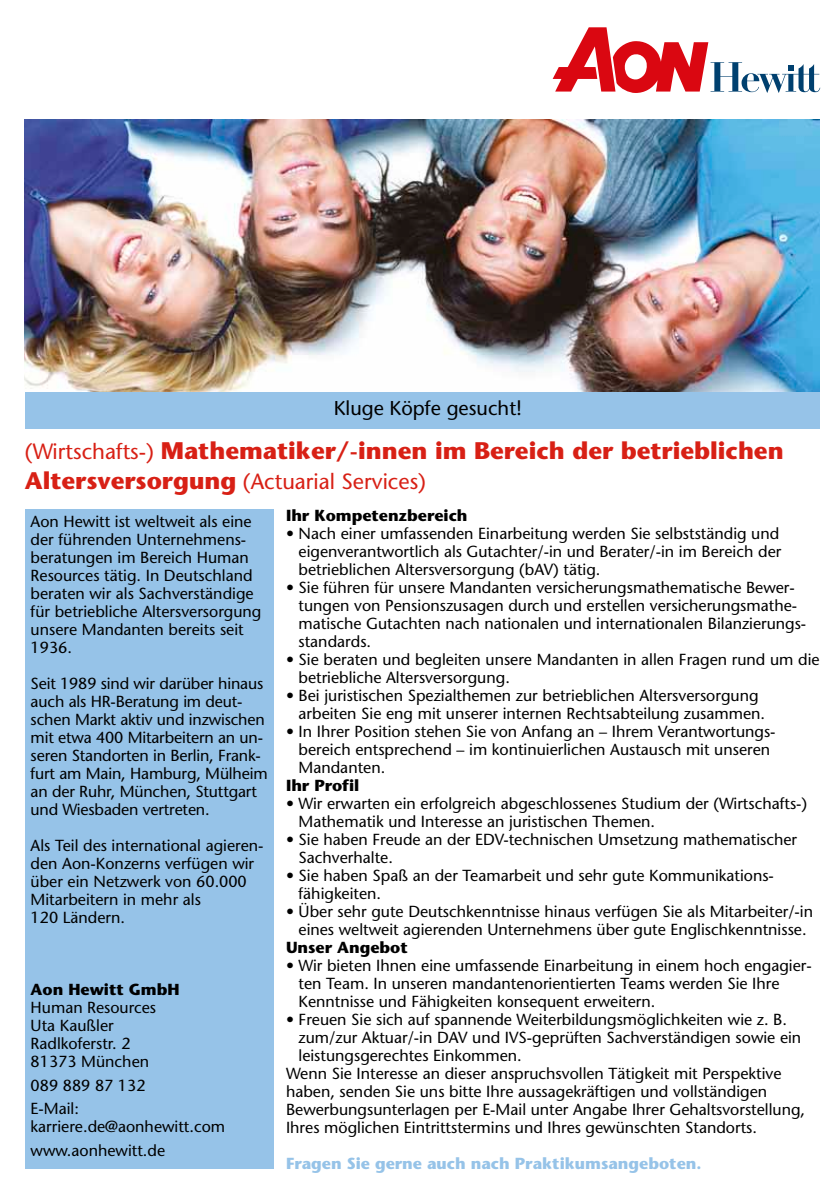
<style>
.page{position:relative;width:840px;height:1191px;background:#fff}
.page>*{position:absolute;margin:0;border:0;box-sizing:border-box;transform-origin:0 0}
.t1{font:700 24px "Stone Sans LT";color:#d82015}
.t2{font:22px "Stone Sans LT";color:#d82015}
.t3{font:20px "Stone Sans LT";color:#000}
.t4{font:16px/18px "Stone Sans LT";color:#000}
.t5{font:700 16px "Stone Sans LT";color:#000}
.t6{font:700 16px "Stone Sans LT";color:#96c3e8}
.s1{font-weight:400;font-size:22px}
.s2{font-weight:700;font-size:24px}
</style>
<div class="page">
<img style="left:25px;top:120px;width:794px;height:272px">
<div style="left:25px;top:392px;width:794px;height:37px;background:#96c3e8"></div>
<svg style="left:552px;top:27px;width:267px;height:66px"></svg>
<div style="left:25px;top:509px;width:248px;height:660px;background:#96c3e8"></div>
<p class="t3" style="left:333px;top:396px;width:190px">Kluge Köpfe gesucht!</p>
<h1 class="t1" style="left:25px;top:437px;width:759px"><span class="s1">(Wirtschafts-)</span> Mathematiker/-innen im Bereich der betrieblichen</h1>
<h2 class="t2" style="left:25px;top:468px;width:402px"><span class="s2">Altersversorgung</span> (Actuarial Services)</h2>
<p class="t4" style="left:31px;top:512px;width:232px">Aon Hewitt ist weltweit als eine der führenden Unternehmens&shy;beratungen im Bereich Human<br>Resources tätig. In Deutschland beraten wir als Sachverständige für betriebliche Altersversorgung unsere Mandanten bereits seit<br>1936.</p>
<p class="t4" style="left:31px;top:674px;width:238px">Seit 1989 sind wir darüber hinaus auch als HR-Beratung im deut&shy;schen Markt aktiv und inzwischen mit etwa 400 Mitarbeitern an un&shy;seren Standorten in Berlin, Frank&shy;furt am Main, Hamburg, Mülheim an der Ruhr, München, Stuttgart und Wiesbaden vertreten.</p>
<p class="t4" style="left:31px;top:836px;width:234px">Als Teil des international agieren&shy;den Aon-Konzerns verfügen wir über ein Netzwerk von 60.000<br>Mitarbeitern in mehr als<br>120 Ländern.</p>
<p class="t5" style="left:286px;top:506px;width:183px">Ihr Kompetenzbereich</p>
<p class="t4" style="left:298px;top:524px;width:484px;text-indent:-12px">• Nach einer umfassenden Einarbeitung werden Sie selbstständig und eigenverantwortlich als Gutachter/-in und Berater/-in im Bereich der betrieb lichen Altersversorgung (bAV) tätig.</p>
<p class="t4" style="left:298px;top:578px;width:509px;text-indent:-12px">• Sie führen für unsere Mandanten versicherungsmathematische Bewer - tungen von Pensionszusagen durch und erstellen versicherungsmathe - matische Gutachten nach nationalen und internationalen Bilanzierungs - standards.</p>
<p class="t4" style="left:298px;top:650px;width:522px;text-indent:-12px">• Sie beraten und begleiten unsere Mandanten in allen Fragen rund um die betriebliche Altersversorgung.</p>
<p class="t4" style="left:298px;top:686px;width:468px;text-indent:-12px">• Bei juristischen Spezialthemen zur betrieblichen Altersversorgung arbeiten Sie eng mit unserer internen Rechtsabteilung zusammen.</p>
<p class="t4" style="left:298px;top:722px;width:478px;text-indent:-12px">• In Ihrer Position stehen Sie von Anfang an – Ihrem Verantwortungs - bereich entsprechend – im kontinuierlichen Austausch mit unseren<br>Mandanten.</p>
<p class="t5" style="left:286px;top:776px;width:75px">Ihr Profil</p>
<p class="t4" style="left:298px;top:794px;width:510px;text-indent:-12px">• Wir erwarten ein erfolgreich abgeschlossenes Studium der (Wirtschafts-)<br>Mathematik und Interesse an juristischen Themen.</p>
<p class="t4" style="left:298px;top:830px;width:500px;text-indent:-12px">• Sie haben Freude an der EDV-technischen Umsetzung mathematischer<br>Sachverhalte.</p>
<p class="t4" style="left:298px;top:866px;width:476px;text-indent:-12px">• Sie haben Spaß an der Teamarbeit und sehr gute Kommunikations - fähigkeiten.</p>
<p class="t4" style="left:286px;top:902px;width:528px;text-align:center">• Über sehr gute Deutschkenntnisse hinaus verfügen Sie als Mitarbeiter/-in eines weltweit agierenden Unternehmens über gute Englischkenntnisse.</p>
<p class="t5" style="left:286px;top:938px;width:123px">Unser Angebot</p>
<p class="t4" style="left:298px;top:956px;width:514px;text-indent:-12px">• Wir bieten Ihnen eine umfassende Einarbeitung in einem hoch engagier&shy;ten Team. In unseren mandantenorientierten Teams werden Sie Ihre<br>Kenntnisse und Fähigkeiten konsequent erweitern.</p>
<p class="t4" style="left:286px;top:1010px;width:502px">• Freuen Sie sich auf spannende Weiterbildungsmöglichkeiten wie z. B.</p>
<p class="t4" style="left:298px;top:1028px;width:504px">zum/zur Aktuar/-in DAV und IVS-geprüften Sachverständigen sowie ein</p>
<p class="t4" style="left:298px;top:1046px;width:225px">leistungsgerechtes Einkommen.</p>
<p class="t4" style="left:286px;top:1064px;width:496px">Wenn Sie Interesse an dieser anspruchsvollen Tätigkeit mit Perspektive</p>
<p class="t4" style="left:286px;top:1082px;width:482px">haben, senden Sie uns bitte Ihre aussagekräftigen und vollständigen</p>
<p class="t4" style="left:286px;top:1100px;width:520px">Bewerbungsunterlagen per E-Mail unter Angabe Ihrer Gehaltsvorstellung,</p>
<p class="t4" style="left:286px;top:1118px;width:472px">Ihres möglichen Eintrittstermins und Ihres gewünschten Standorts.</p>
<p class="t6" style="left:286px;top:1154px;width:417px">Fragen Sie gerne auch nach Praktikumsangeboten.</p>
<p class="t5" style="left:31px;top:979px;width:150px">Aon Hewitt GmbH</p>
<p class="t4" style="left:31px;top:998px;width:127px">Human Resources<br>Uta Kaußler<br>Radlkoferstr. 2<br>81373 München</p>
<p class="t4" style="left:31px;top:1073px;width:116px;line-height:23.6px">089 889 87 132<br>E-Mail:</p>
<p class="t4" style="left:31px;top:1114px;width:196px;line-height:23.6px">karriere.de@aonhewitt.com www.aonhewitt.de</p>
</div>
